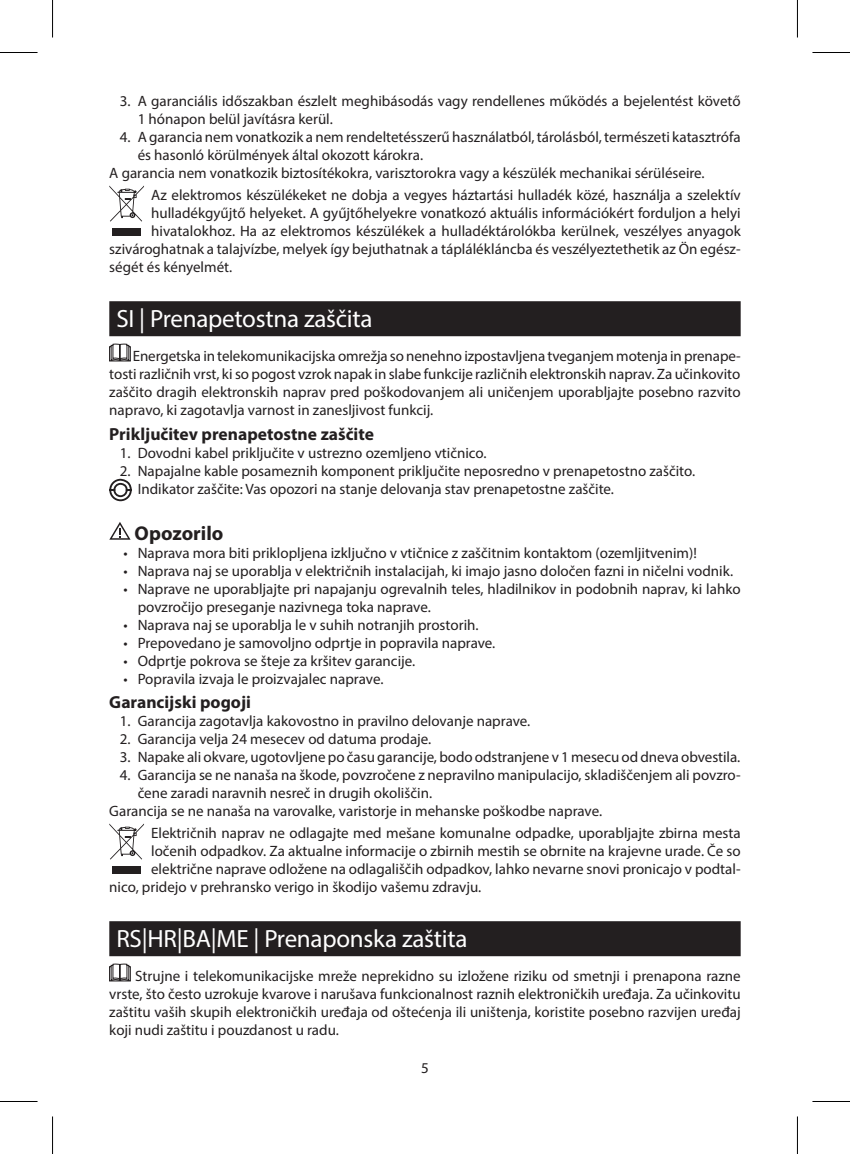
<style>
.page{position:relative;width:850px;height:1154px;background:#fff}
.page>*{position:absolute;margin:0;border:0;box-sizing:border-box;transform-origin:0 0}
.t1{font:25px "Myriad Pro";letter-spacing:-.01em;color:#fff}
.t2{font:700 20px "Myriad Pro";color:#231f20}
.t3{font:700 17.5px "Myriad Pro";color:#231f20}
.t4{font:15px/18px "Myriad Pro";color:#231f20}
</style>
<div class="page">
<div style="left:109px;top:301px;width:631px;height:35px;background:#231f20"></div>
<div style="left:109px;top:921px;width:631px;height:35px;background:#231f20"></div>
<svg style="left:109px;top:185px;width:35px;height:37px"></svg>
<div style="left:112px;top:229px;width:29px;height:7px;background:#231f20"></div>
<svg style="left:109px;top:344px;width:21px;height:17px"></svg>
<svg style="left:109px;top:478px;width:23px;height:24px"></svg>
<svg style="left:109px;top:522px;width:21px;height:18px"></svg>
<svg style="left:109px;top:823px;width:35px;height:36px"></svg>
<div style="left:112px;top:867px;width:29px;height:7px;background:#231f20"></div>
<svg style="left:109px;top:964px;width:21px;height:17px"></svg>
<hr style="left:0;top:52px;width:38px;height:1px;background:#000">
<hr style="left:812px;top:52px;width:37px;height:1px;background:#000">
<hr style="left:0;top:1101px;width:38px;height:1px;background:#000">
<hr style="left:812px;top:1101px;width:37px;height:1px;background:#000">
<hr style="left:52px;top:0;width:1px;height:38px;background:#000">
<hr style="left:52px;top:1116px;width:1px;height:38px;background:#000">
<hr style="left:796px;top:0;width:1px;height:38px;background:#000">
<hr style="left:796px;top:1116px;width:1px;height:38px;background:#000">
<p class="t4" style="left:138px;top:92px;width:604px;text-indent:-18px">3. A garanciális időszakban észlelt meghibásodás vagy rendellenes működés a bejelentést követő<br>1 hónapon belül javításra kerül.</p>
<p class="t4" style="left:120px;top:128px;width:622px">4. A garancia nem vonatkozik a nem rendeltetésszerű használatból, tárolásból, természeti katasztrófa</p>
<p class="t4" style="left:138px;top:146px;width:287px">és hasonló körülmények által okozott károkra.</p>
<p class="t4" style="left:109px;top:164px;width:596px">A garancia nem vonatkozik biztosítékokra, varisztorokra vagy a készülék mechanikai sérüléseire.</p>
<p class="t4" style="left:151px;top:186px;width:590px">Az elektromos készülékeket ne dobja a vegyes háztartási hulladék közé, használja a szelektív</p>
<p class="t4" style="left:151px;top:204px;width:590px">hulladékgyűjtő helyeket. A gyűjtőhelyekre vonatkozó aktuális információkért forduljon a helyi</p>
<p class="t4" style="left:151px;top:222px;width:591px">hivatalokhoz. Ha az elektromos készülékek a hulladéktárolókba kerülnek, veszélyes anyagok</p>
<p class="t4" style="left:109px;top:240px;width:632px">szivároghatnak a talajvízbe, melyek így bejuthatnak a táplálékláncba és veszélyeztethetik az Ön egész-</p>
<p class="t4" style="left:109px;top:258px;width:124px">ségét és kényelmét.</p>
<h1 class="t1" style="left:116px;top:303px;width:257px">SI | Prenapetostna zaščita</h1>
<p class="t4" style="left:109px;top:347px;width:632px;text-align:justify;text-indent:23px">Energetska in telekomunikacijska omrežja so nenehno izpostavljena tveganjem motenja in prenape&shy;tosti različnih vrst, ki so pogost vzrok napak in slabe funkcije različnih elektronskih naprav. Za učinkovito zaščito dragih elektronskih naprav pred poškodovanjem ali uničenjem uporabljajte posebno razvito napravo, ki zagotavlja varnost in zanesljivost funkcij.</p>
<p class="t3" style="left:109px;top:422px;width:266px">Priključitev prenapetostne zaščite</p>
<p class="t4" style="left:120px;top:443px;width:368px">1. Dovodni kabel priključite v ustrezno ozemljeno vtičnico.</p>
<p class="t4" style="left:138px;top:461px;width:558px;text-indent:-18px">2. Napajalne kable posameznih komponent priključite neposredno v prenapetostno zaščito.<br>Indikator zaščite: Vas opozori na stanje delovanja stav prenapetostne zaščite.</p>
<h2 class="t2" style="left:134px;top:520px;width:90px">Opozorilo</h2>
<p class="t4" style="left:123px;top:543px;width:574px">• Naprava mora biti priklopljena izključno v vtičnice z zaščitnim kontaktom (ozemljitvenim)!</p>
<p class="t4" style="left:123px;top:561px;width:611px">• Naprava naj se uporablja v električnih instalacijah, ki imajo jasno določen fazni in ničelni vodnik.</p>
<p class="t4" style="left:138px;top:579px;width:604px;text-indent:-14px">• Naprave ne uporabljajte pri napajanju ogrevalnih teles, hladilnikov in podobnih naprav, ki lahko povzročijo preseganje nazivnega toka naprave.</p>
<p class="t4" style="left:123px;top:615px;width:356px">• Naprava naj se uporablja le v suhih notranjih prostorih.</p>
<p class="t4" style="left:123px;top:633px;width:373px">• Prepovedano je samovoljno odprtje in popravila naprave.</p>
<p class="t4" style="left:123px;top:651px;width:293px">• Odprtje pokrova se šteje za kršitev garancije.</p>
<p class="t4" style="left:123px;top:669px;width:261px">• Popravila izvaja le proizvajalec naprave.</p>
<p class="t3" style="left:109px;top:691px;width:143px">Garancijski pogoji</p>
<p class="t4" style="left:120px;top:712px;width:412px">1. Garancija zagotavlja kakovostno in pravilno delovanje naprave.</p>
<p class="t4" style="left:120px;top:730px;width:313px">2. Garancija velja 24 mesecev od datuma prodaje.</p>
<p class="t4" style="left:120px;top:748px;width:621px">3. Napake ali okvare, ugotovljene po času garancije, bodo odstranjene v 1 mesecu od dneva obvestila.</p>
<p class="t4" style="left:120px;top:766px;width:622px">4. Garancija se ne nanaša na škode, povzročene z nepravilno manipulacijo, skladiščenjem ali povzro-</p>
<p class="t4" style="left:138px;top:784px;width:296px">čene zaradi naravnih nesreč in drugih okoliščin.</p>
<p class="t4" style="left:109px;top:802px;width:494px">Garancija se ne nanaša na varovalke, varistorje in mehanske poškodbe naprave.</p>
<p class="t4" style="left:151px;top:823px;width:590px">Električnih naprav ne odlagajte med mešane komunalne odpadke, uporabljajte zbirna mesta</p>
<p class="t4" style="left:151px;top:841px;width:590px">ločenih odpadkov. Za aktualne informacije o zbirnih mestih se obrnite na krajevne urade. Če so</p>
<p class="t4" style="left:151px;top:859px;width:590px">električne naprave odložene na odlagališčih odpadkov, lahko nevarne snovi pronicajo v podtal-</p>
<p class="t4" style="left:109px;top:877px;width:373px">nico, pridejo v prehransko verigo in škodijo vašemu zdravju.</p>
<h1 class="t1" style="left:116px;top:923px;width:352px">RS|HR|BA|ME | Prenaponska zaštita</h1>
<p class="t4" style="left:109px;top:967px;width:632px;text-align:justify;text-indent:26px">Strujne i telekomunikacijske mreže neprekidno su izložene riziku od smetnji i prenapona razne vrste, što često uzrokuje kvarove i narušava funkcionalnost raznih elektroničkih uređaja. Za učinkovitu zaštitu vaših skupih elektroničkih uređaja od oštećenja ili uništenja, koristite posebno razvijen uređaj koji nudi zaštitu i pouzdanost u radu.</p>
<p class="t4" style="left:421px;top:1059px;width:9px">5</p>
</div>
